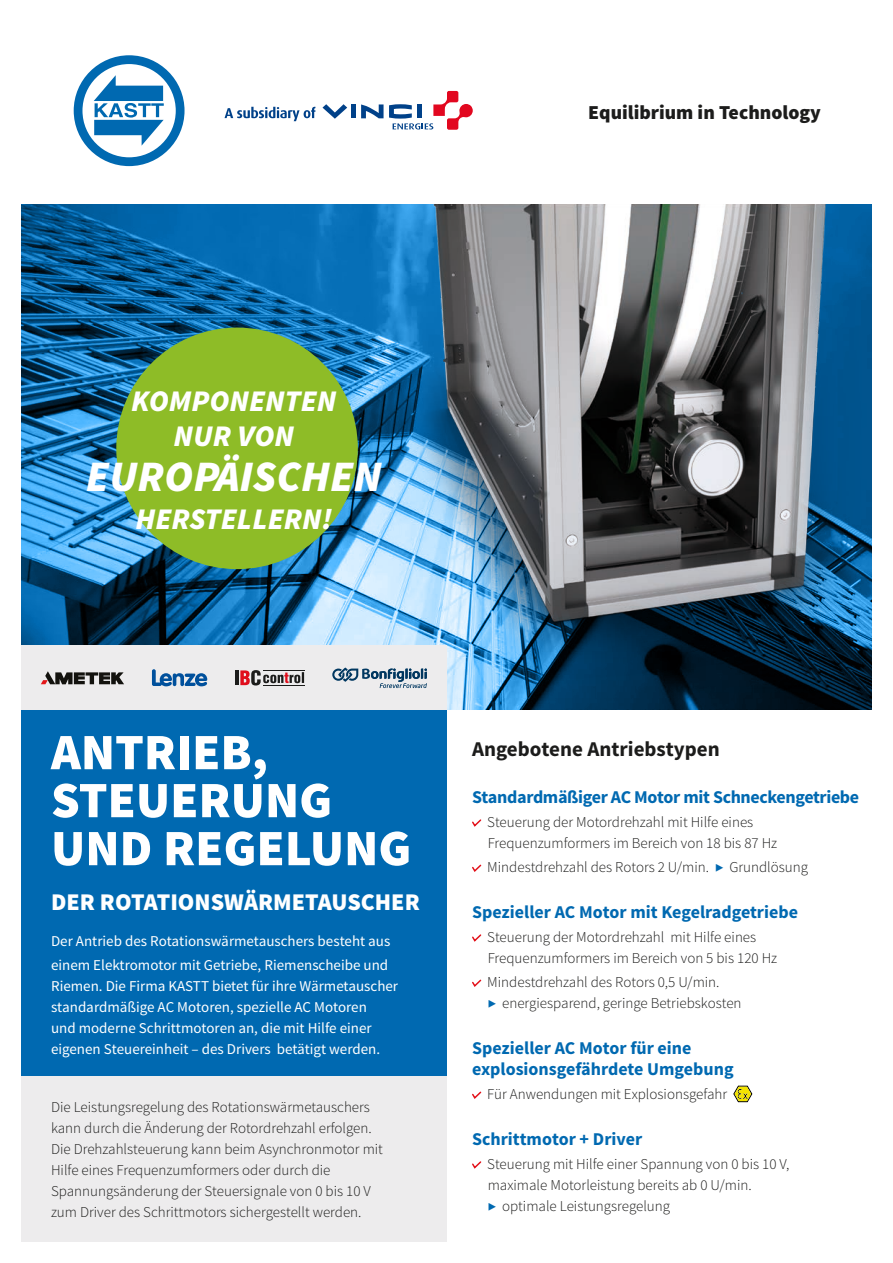
<style>
.page{position:relative;width:893px;height:1263px;background:#fff}
.page>*{position:absolute;margin:0;border:0;box-sizing:border-box;transform-origin:0 0}
.t1{font:900 51px/48px "Source Sans Pro";color:#fff}
.t2{font:italic 900 43.5px "Source Sans Pro";color:#fff}
.t3{font:italic 900 30px/35.5px "Source Sans Pro";color:#fff;text-align:center}
.t4{font:900 24px "Source Sans Pro";color:#fff}
.t5{font:700 21px "Source Sans Pro";color:#1c1c1b}
.t6{font:900 19.8px "Source Sans Pro";color:#1c1c1b}
.t7{font:700 18px/21.3px "Source Sans Pro";color:#0069b1}
.t8{font:700 18px "Source Sans Pro";letter-spacing:-.02em;color:#0069b1}
.t9{font:300 15px/21px "Source Sans Pro";color:#1c1c1b}
.t10{font:15px/21px "Source Sans Pro";color:#fff}
.s1{color:#0069b1}
</style>
<div class="page">
<svg style="left:472px;top:819px;width:10px;height:8px"></svg>
<svg style="left:472px;top:864px;width:10px;height:8px"></svg>
<svg style="left:472px;top:934px;width:10px;height:8px"></svg>
<svg style="left:472px;top:979px;width:10px;height:8px"></svg>
<svg style="left:472px;top:1091px;width:10px;height:8px"></svg>
<svg style="left:733px;top:1085px;width:20px;height:18px"></svg>
<svg style="left:472px;top:1161px;width:10px;height:8px"></svg>
<div style="left:21px;top:709px;width:425px;height:367px;background:#0069b1"></div>
<svg style="left:21px;top:204px;width:298px;height:441px;background:#14669f"></svg>
<svg style="left:74px;top:55px;width:111px;height:111px"></svg>
<svg style="left:225px;top:107px;width:90px;height:14px"></svg>
<div style="left:351px;top:104px;width:5px;height:14px;background:#004189"></div>
<svg style="left:322px;top:104px;width:25px;height:15px"></svg>
<svg style="left:361px;top:91px;width:112px;height:39px"></svg>
<img style="left:319px;top:204px;width:553px;height:505px">
<div style="left:21px;top:1076px;width:425px;height:166px;background:#edeced"></div>
<div style="left:21px;top:645px;width:425px;height:64px;background:#edeced"></div>
<svg style="left:152px;top:669px;width:55px;height:17px"></svg>
<svg style="left:332px;top:667px;width:95px;height:21px"></svg>
<svg style="left:41px;top:671px;width:83px;height:13px"></svg>
<svg style="left:240px;top:670px;width:64px;height:15px"></svg>
<hr style="left:235px;top:670px;width:4px;height:15px;background:#1c1c1b">
<hr style="left:263px;top:670px;width:41px;height:1px;background:#1c1c1b">
<hr style="left:263px;top:685px;width:41px;height:1px;background:#1c1c1b">
<div style="left:116px;top:328px;width:242px;height:241px;background:#8ebc27;border-radius:50%"></div>
<h3 class="t6" style="left:588px;top:100px;width:234px">Equilibrium in Technology</h3>
<h3 class="t3" style="left:131px;top:383px;width:207px">KOMPONENTEN<br>NUR VON</h3>
<h2 class="t2" style="left:86px;top:448px;width:297px">EUROPÄISCHEN</h2>
<h3 class="t3" style="left:135px;top:501px;width:198px">HERSTELLERN!</h3>
<h1 class="t1" style="left:51px;top:730px;width:362px">ANTRIEB,<br>STEUERUNG<br>UND REGELUNG</h1>
<h3 class="t4" style="left:51px;top:887px;width:370px">DER ROTATIONSWÄRMETAUSCHER</h3>
<p class="t10" style="left:51px;top:929px;width:341px;line-height:24px">Der Antrieb des Rotationswärmetauschers besteht aus einem Elektromotor mit Getriebe, Riemenscheibe und</p>
<p class="t10" style="left:51px;top:976px;width:349px">Riemen. Die Firma KASTT bietet für ihre Wärmetauscher standardmäßige AC Motoren, spezielle AC Motoren<br>und moderne Schrittmotoren an, die mit Hilfe einer eigenen Steuereinheit – des Drivers betätigt werden.</p>
<p class="t9" style="left:51px;top:1096px;width:333px">Die Leistungsregelung des Rotationswärmetauschers kann durch die Änderung der Rotordrehzahl erfolgen.<br>Die Drehzahlsteuerung kann beim Asynchronmotor mit Hilfe eines Frequenzumformers oder durch die Spannungsänderung der Steuersignale von 0 bis 10 V zum Driver des Schrittmotors sichergestellt werden.</p>
<h3 class="t5" style="left:472px;top:736px;width:249px">Angebotene Antriebstypen</h3>
<p class="t8" style="left:472px;top:785px;width:389px">Standardmäßiger AC Motor mit Schneckengetriebe</p>
<p class="t9" style="left:487px;top:811px;width:292px">Steuerung der Motordrehzahl mit Hilfe eines<br>Frequenzumformers im Bereich von 18 bis 87 Hz</p>
<p class="t9" style="left:487px;top:857px;width:322px">Mindestdrehzahl des Rotors 2 U/min. <span class="s1">▶</span> Grundlösung</p>
<p class="t7" style="left:472px;top:901px;width:327px">Spezieller AC Motor mit Kegelradgetriebe</p>
<p class="t9" style="left:487px;top:926px;width:292px">Steuerung der Motordrehzahl mit Hilfe eines<br>Frequenzumformers im Bereich von 5 bis 120 Hz</p>
<p class="t9" style="left:487px;top:972px;width:256px">Mindestdrehzahl des Rotors 0,5 U/min.<br><span class="s1">▶</span> energiesparend, geringe Betriebskosten</p>
<p class="t7" style="left:472px;top:1037px;width:263px">Spezieller AC Motor für eine explosionsgefährdete Umgebung</p>
<p class="t9" style="left:487px;top:1083px;width:242px">Für Anwendungen mit Explosionsgefahr</p>
<p class="t7" style="left:472px;top:1128px;width:172px">Schrittmotor + Driver</p>
<p class="t9" style="left:487px;top:1153px;width:304px">Steuerung mit Hilfe einer Spannung von 0 bis 10 V, maximale Motorleistung bereits ab 0 U/min.<br><span class="s1">▶</span> optimale Leistungsregelung</p>
</div>
